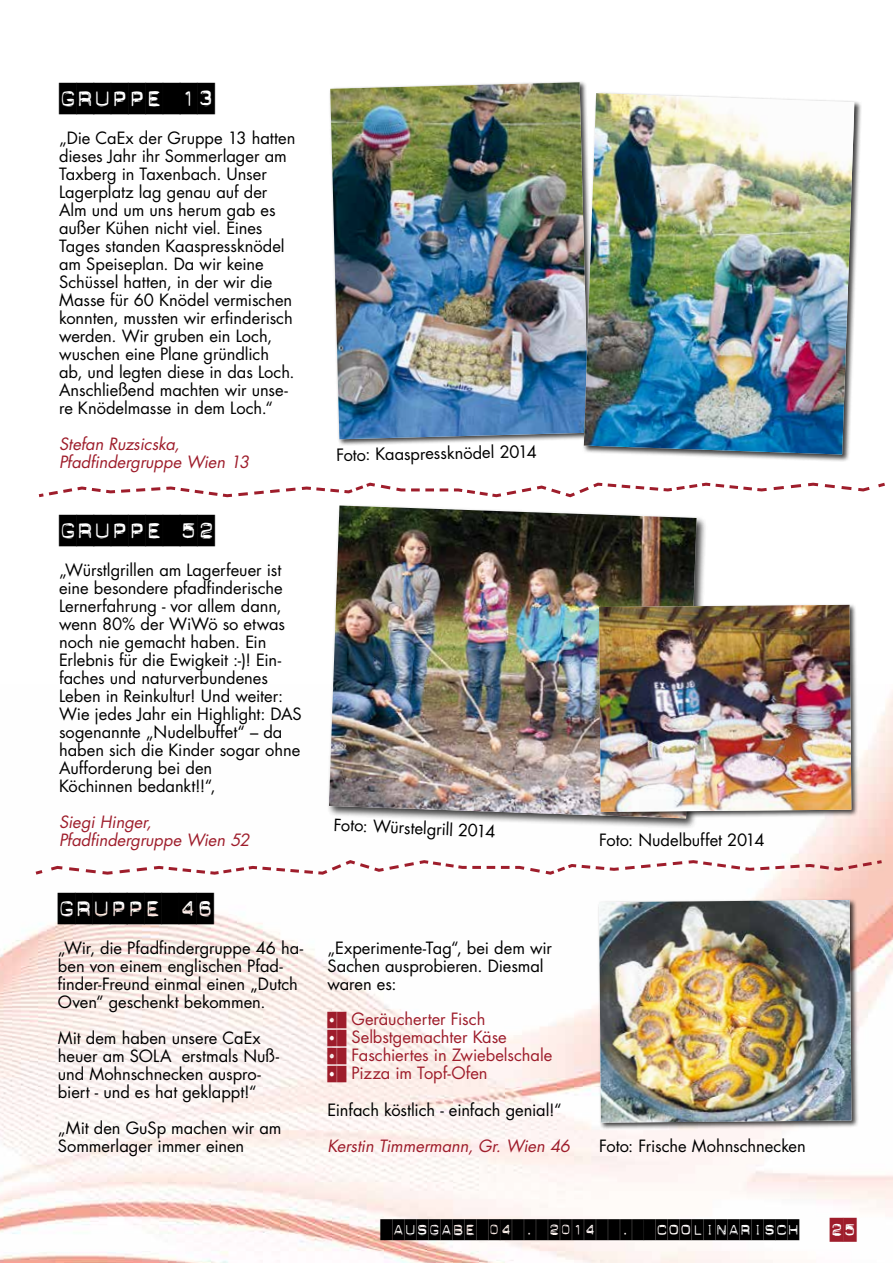
<style>
.page{position:relative;width:893px;height:1263px;background:#fff}
.page>*{position:absolute;margin:0;border:0;box-sizing:border-box;transform-origin:0 0}
.t1{font:31.5px "Dynamoe";letter-spacing:-.02em;color:#000}
.t2{font:24px "Dynamoe";color:#9e1d2b}
.t3{font:21px "Dynamoe";color:#000}
.t4{font:16.5px/18px "Futura";letter-spacing:-.005em;color:#000}
.t5{font:italic 16.5px/18px "Futura";letter-spacing:-.005em;color:#9e1d2b}
.t6{font:16.5px "Futura";color:#9e1d2b}
.s1{font-family:"Dynamoe"}
</style>
<div class="page">
<img style="left:0;top:691px;width:893px;height:572px">
<div style="left:328px;top:81px;width:268px;height:366px;background:#000;opacity:.75"></div>
<img style="left:330px;top:82px;width:259px;height:357px">
<div style="left:327px;top:503px;width:380px;height:326px;background:#000;opacity:.75"></div>
<img style="left:329px;top:505px;width:368px;height:313px">
<div style="left:597px;top:603px;width:262px;height:216px;background:#000;opacity:.75"></div>
<img style="left:599px;top:605px;width:252px;height:207px">
<div style="left:597px;top:898px;width:262px;height:232px;background:#000;opacity:.75"></div>
<img style="left:599px;top:900px;width:252px;height:223px">
<div style="left:582px;top:91px;width:280px;height:371px;background:#000;opacity:.75"></div>
<img style="left:584px;top:93px;width:270px;height:362px">
<svg style="left:38px;top:482px;width:847px;height:16px"></svg>
<svg style="left:32px;top:858px;width:853px;height:19px"></svg>
<h1 class="t1" style="left:59px;top:83px;width:158px">GRUPPE 13</h1>
<p class="t4" style="left:59px;top:129px;width:238px">„Die CaEx der Gruppe 13 hatten dieses Jahr ihr Sommerlager am<br>Taxberg in Taxenbach. Unser<br>Lagerplatz lag genau auf der<br>Alm und um uns herum gab es außer Kühen nicht viel. Eines<br>Tages standen Kaaspressknödel am Speiseplan. Da wir keine<br>Schüssel hatten, in der wir die<br>Masse für 60 Knödel vermischen konnten, mussten wir erfinderisch werden. Wir gruben ein Loch, wuschen eine Plane gründlich ab, und legten diese in das Loch.<br>Anschließend machten wir unse&shy;re Knödelmasse in dem Loch.“</p>
<p class="t5" style="left:59px;top:435px;width:192px">Stefan Ruzsicska,<br>Pfadfindergruppe Wien 13</p>
<p class="t4" style="left:336px;top:446px;width:202px;rotate:-1deg">Foto: Kaaspressknödel 2014</p>
<h1 class="t1" style="left:59px;top:515px;width:158px">GRUPPE 52</h1>
<p class="t4" style="left:59px;top:561px;width:244px">„Würstlgrillen am Lagerfeuer ist eine besondere pfadfinderische<br>Lernerfahrung - vor allem dann, wenn 80% der WiWö so etwas noch nie gemacht haben. Ein<br>Erlebnis für die Ewigkeit :-)! Ein&shy;faches und naturverbundenes<br>Leben in Reinkultur! Und weiter:<br>Wie jedes Jahr ein Highlight: DAS sogenannte „Nudelbuffet“ – da haben sich die Kinder sogar ohne<br>Aufforderung bei den<br>Köchinnen bedankt!!“,</p>
<p class="t5" style="left:59px;top:813px;width:192px">Siegi Hinger,<br>Pfadfindergruppe Wien 52</p>
<h1 class="t1" style="left:58px;top:893px;width:158px">GRUPPE 46</h1>
<p class="t4" style="left:58px;top:939px;width:247px">„Wir, die Pfadfindergruppe 46 ha&shy;ben von einem englischen Pfad&shy;finder-Freund einmal einen „Dutch<br>Oven“ geschenkt bekommen.</p>
<p class="t4" style="left:58px;top:1029px;width:223px">Mit dem haben unsere CaEx heuer am SOLA erstmals Nuß&shy;und Mohnschnecken auspro&shy;biert - und es hat geklappt!“</p>
<p class="t4" style="left:58px;top:1119px;width:225px">„Mit den GuSp machen wir am<br>Sommerlager immer einen</p>
<p class="t4" style="left:334px;top:816px;width:163px;rotate:2deg">Foto: Würstelgrill 2014</p>
<p class="t4" style="left:328px;top:939px;width:226px">„Experimente-Tag“, bei dem wir<br>Sachen ausprobieren. Diesmal waren es:</p>
<p class="t6" style="left:328px;top:1007px;width:159px"><span class="s1">•</span> Geräucherter Fisch</p>
<p class="t6" style="left:328px;top:1025px;width:181px"><span class="s1">•</span> Selbstgemachter Käse</p>
<p class="t6" style="left:328px;top:1043px;width:226px"><span class="s1">•</span> Faschiertes in Zwiebelschale</p>
<p class="t6" style="left:328px;top:1061px;width:162px"><span class="s1">•</span> Pizza im Topf-Ofen</p>
<p class="t4" style="left:328px;top:1101px;width:236px">Einfach köstlich - einfach genial!“</p>
<p class="t5" style="left:328px;top:1137px;width:244px">Kerstin Timmermann, Gr. Wien 46</p>
<p class="t4" style="left:599px;top:831px;width:167px">Foto: Nudelbuffet 2014</p>
<p class="t4" style="left:599px;top:1137px;width:208px">Foto: Frische Mohnschnecken</p>
<p class="t3" style="left:393px;top:1219px;width:408px">AUSGABE 04 . 2014 . COOLINARISCH</p>
<h2 class="t2" style="left:830px;top:1218px;width:28px">25</h2>
</div>
